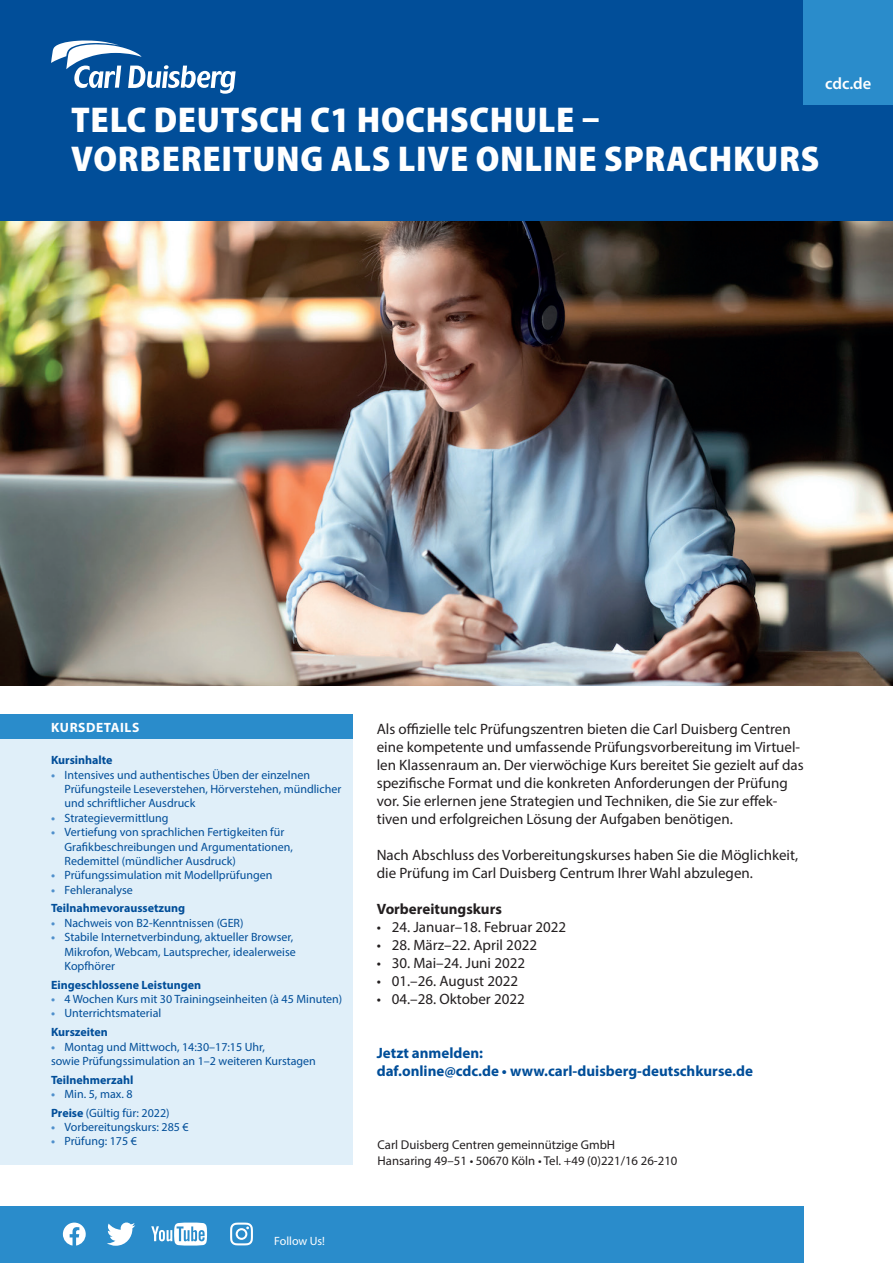
<style>
.page{position:relative;width:893px;height:1263px;background:#fff}
.page>*{position:absolute;margin:0;border:0;box-sizing:border-box;transform-origin:0 0}
.t1{font:900 semi-condensed 36px "Myriad Pro";letter-spacing:.02em;color:#fff}
.t2{font:600 16.5px "Myriad Pro";color:#fff}
.t3{font:15px/18px "Myriad Pro";color:#231f20}
.t4{font:700 15px "Myriad Pro";color:#014e99}
.t5{font:700 15px "Myriad Pro";color:#231f20}
.t6{font:700 13.5px "Myriad Pro";letter-spacing:.04em;color:#fff}
.t7{font:12.75px "Myriad Pro";color:#231f20}
.t8{font:12px/14.4px "Myriad Pro";color:#014e99}
.t9{font:700 12px "Myriad Pro";color:#014e99}
.t10{font:12px "Myriad Pro";letter-spacing:-.005em;color:#fff}
.s1{font-weight:700;color:#5090cc}
.s2{font-weight:700}
</style>
<div class="page">
<img style="left:0;top:220px;width:893px;height:466px">
<div style="left:0;top:1206px;width:804px;height:57px;background:#2a8ccb"></div>
<svg style="left:63px;top:1222px;width:23px;height:23px"></svg>
<div style="left:0;top:739px;width:353px;height:426px;background:#e0eff9"></div>
<div style="left:0;top:715px;width:353px;height:24px;background:#2a8ccb"></div>
<div style="left:0;top:0;width:893px;height:220px;background:#014e99"></div>
<svg style="left:51px;top:41px;width:185px;height:53px"></svg>
<div style="left:804px;top:0;width:89px;height:105px;background:#2a8ccb"></div>
<svg style="left:107px;top:1223px;width:28px;height:22px"></svg>
<svg style="left:151px;top:1222px;width:56px;height:23px"></svg>
<svg style="left:230px;top:1222px;width:23px;height:23px"></svg>
<p class="t2" style="left:825px;top:73px;width:48px">cdc.de</p>
<p class="t1" style="left:71px;top:96px;width:530px">TELC DEUTSCH C1 HOCHSCHULE –</p>
<p class="t1" style="left:71px;top:135px;width:750px">VORBEREITUNG ALS LIVE ONLINE SPRACHKURS</p>
<p class="t6" style="left:51px;top:718px;width:90px">KURSDETAILS</p>
<p class="t3" style="left:377px;top:720px;width:428px">Als offizielle telc Prüfungszentren bieten die Carl Duisberg Centren eine kompetente und umfassende Prüfungsvorbereitung im Virtuel&shy;len Klassenraum an. Der vierwöchige Kurs bereitet Sie gezielt auf das spezifische Format und die konkreten Anforderungen der Prüfung vor. Sie erlernen jene Strategien und Techniken, die Sie zur effek&shy;tiven und erfolgreichen Lösung der Aufgaben benötigen.</p>
<p class="t3" style="left:377px;top:846px;width:423px">Nach Abschluss des Vorbereitungskurses haben Sie die Möglichkeit, die Prüfung im Carl Duisberg Centrum Ihrer Wahl abzulegen.</p>
<p class="t5" style="left:377px;top:899px;width:127px">Vorbereitungskurs</p>
<p class="t3" style="left:377px;top:918px;width:191px">• 24. Januar–18. Februar 2022</p>
<p class="t3" style="left:377px;top:936px;width:162px">• 28. März–22. April 2022</p>
<p class="t3" style="left:377px;top:954px;width:150px">• 30. Mai–24. Juni 2022</p>
<p class="t3" style="left:377px;top:972px;width:143px">• 01.–26. August 2022</p>
<p class="t3" style="left:377px;top:990px;width:150px">• 04.–28. Oktober 2022</p>
<p class="t9" style="left:51px;top:752px;width:63px">Kursinhalte</p>
<p class="t8" style="left:51px;top:767px;width:261px"><span class="s1">•</span> Intensives und authentisches Üben der einzelnen</p>
<p class="t8" style="left:65px;top:781px;width:278px">Prüfungsteile Leseverstehen, Hörverstehen, mündlicher und schriftlicher Ausdruck</p>
<p class="t8" style="left:51px;top:810px;width:119px"><span class="s1">•</span> Strategievermittlung</p>
<p class="t8" style="left:51px;top:825px;width:235px"><span class="s1">•</span> Vertiefung von sprachlichen Fertigkeiten für</p>
<p class="t8" style="left:65px;top:839px;width:230px">Grafikbeschreibungen und Argumentationen,</p>
<p class="t8" style="left:65px;top:853px;width:173px">Redemittel (mündlicher Ausdruck)</p>
<p class="t8" style="left:51px;top:868px;width:223px"><span class="s1">•</span> Prüfungssimulation mit Modellprüfungen</p>
<p class="t8" style="left:51px;top:882px;width:83px"><span class="s1">•</span> Fehleranalyse</p>
<p class="t9" style="left:51px;top:900px;width:136px">Teilnahmevoraussetzung</p>
<p class="t8" style="left:51px;top:915px;width:194px"><span class="s1">•</span> Nachweis von B2-Kenntnissen (GER)</p>
<p class="t8" style="left:51px;top:930px;width:244px"><span class="s1">•</span> Stabile Internetverbindung, aktueller Browser,</p>
<p class="t8" style="left:65px;top:944px;width:233px">Mikrofon, Webcam, Lautsprecher, idealerweise</p>
<p class="t8" style="left:65px;top:958px;width:52px">Kopfhörer</p>
<p class="t9" style="left:51px;top:977px;width:152px">Eingeschlossene Leistungen</p>
<p class="t8" style="left:51px;top:992px;width:293px"><span class="s1">•</span> 4 Wochen Kurs mit 30 Trainingseinheiten (à 45 Minuten)</p>
<p class="t8" style="left:51px;top:1006px;width:112px"><span class="s1">•</span> Unterrichtsmaterial</p>
<p class="t9" style="left:51px;top:1024px;width:58px">Kurszeiten</p>
<p class="t8" style="left:51px;top:1039px;width:215px"><span class="s1">•</span> Montag und Mittwoch, 14:30–17:15 Uhr,</p>
<p class="t8" style="left:51px;top:1053px;width:266px">sowie Prüfungssimulation an 1–2 weiteren Kurstagen</p>
<p class="t9" style="left:51px;top:1072px;width:84px">Teilnehmerzahl</p>
<p class="t8" style="left:51px;top:1086px;width:83px"><span class="s1">•</span> Min. 5, max. 8</p>
<p class="t8" style="left:51px;top:1105px;width:120px"><span class="s2">Preise</span> (Gültig für: 2022)</p>
<p class="t8" style="left:51px;top:1119px;width:139px"><span class="s1">•</span> Vorbereitungskurs: 285 €</p>
<p class="t8" style="left:51px;top:1134px;width:87px"><span class="s1">•</span> Prüfung: 175 €</p>
<p class="t4" style="left:377px;top:1043px;width:108px">Jetzt anmelden:</p>
<p class="t4" style="left:377px;top:1061px;width:378px">daf.online@cdc.de • www.carl-duisberg-deutschkurse.de</p>
<p class="t7" style="left:378px;top:1137px;width:239px">Carl Duisberg Centren gemeinnützige GmbH</p>
<p class="t7" style="left:378px;top:1152px;width:301px">Hansaring 49–51 • 50670 Köln • Tel. +49 (0)221/16 26-210</p>
<p class="t10" style="left:274px;top:1234px;width:52px">Follow Us!</p>
</div>
